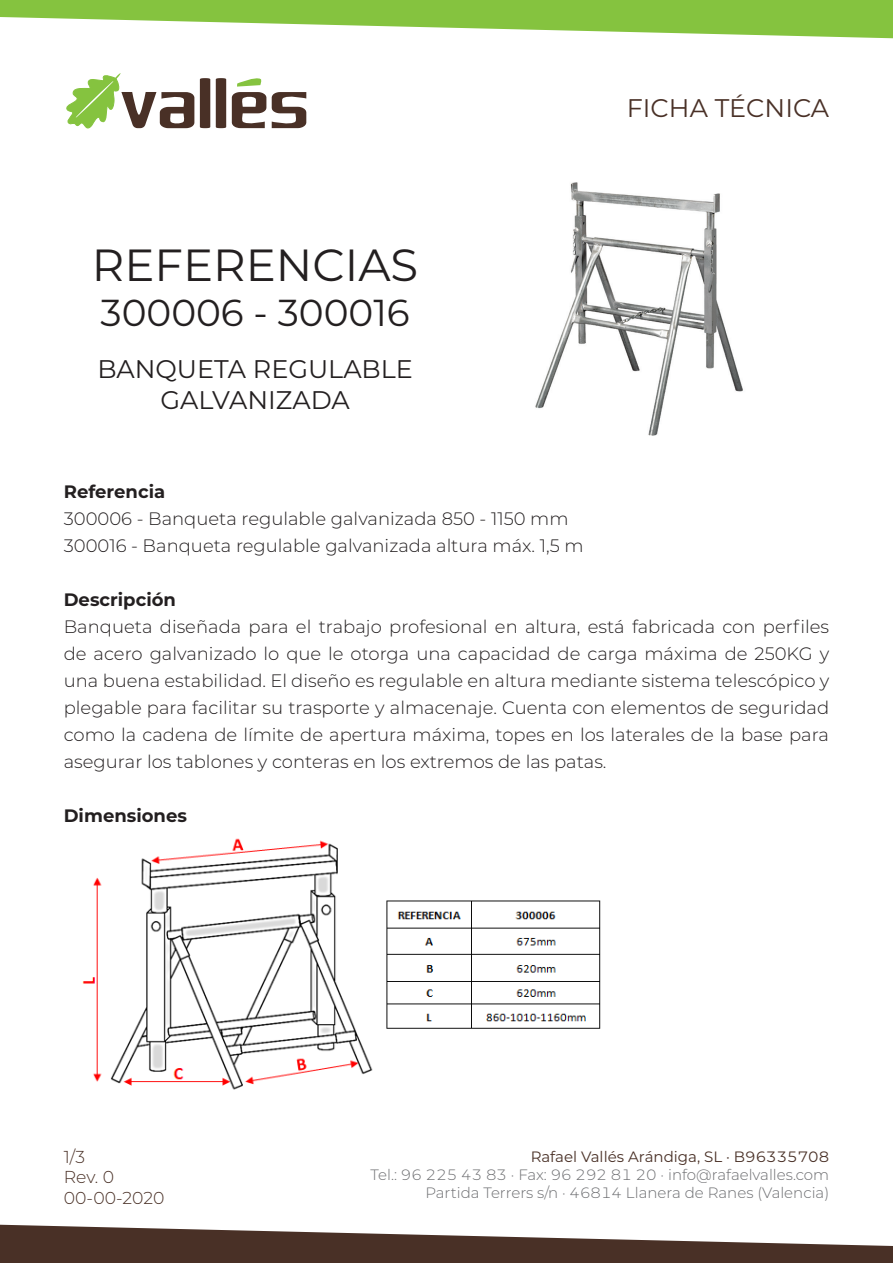
<style>
.page{position:relative;width:893px;height:1263px;background:#fff}
.page>*{position:absolute;margin:0;border:0;box-sizing:border-box;transform-origin:0 0}
.t1{font:45px "Montserrat";color:#231f20}
.t2{font:37.5px "Montserrat";color:#231f20}
.t3{font:25.5px/30.6px "Montserrat";color:#231f20;text-align:center}
.t4{font:25.5px "Montserrat";color:#493026}
.t5{font:300 18px/27px "Montserrat";color:#231f20;text-align:justify}
.t6{font:700 18px "Montserrat";color:#231f20}
.t7{font:300 17.25px/20.7px "Montserrat";color:#493026}
.t8{font:300 15px/18px "Montserrat";color:#6c6d70;text-align:right}
.t9{font:15px "Montserrat";color:#493026}
</style>
<div class="page">
<svg style="left:272px;top:92px;width:34px;height:36px"></svg>
<svg style="left:200px;top:78px;width:10px;height:50px"></svg>
<svg style="left:216px;top:78px;width:10px;height:50px"></svg>
<svg style="left:66px;top:73px;width:128px;height:56px"></svg>
<svg style="left:232px;top:78px;width:34px;height:50px"></svg>
<svg style="left:0;top:0;width:893px;height:38px"></svg>
<svg style="left:0;top:1225px;width:893px;height:38px"></svg>
<img style="left:535px;top:182px;width:208px;height:254px">
<img style="left:82px;top:838px;width:519px;height:252px">
<p class="t1" style="left:92px;top:234px;width:328px">REFERENCIAS</p>
<p class="t2" style="left:101px;top:287px;width:311px">300006 - 300016</p>
<p class="t3" style="left:97px;top:353px;width:317px">BANQUETA REGULABLE<br>GALVANIZADA</p>
<h3 class="t4" style="left:627px;top:90px;width:204px">FICHA TÉCNICA</h3>
<p class="t6" style="left:64px;top:479px;width:103px">Referencia</p>
<p class="t5" style="left:64px;top:504px;width:506px">300006 - Banqueta regulable galvanizada 850 - 1150 mm</p>
<p class="t5" style="left:64px;top:531px;width:521px">300016 - Banqueta regulable galvanizada altura máx. 1,5 m</p>
<p class="t6" style="left:64px;top:587px;width:114px">Descripción</p>
<p class="t5" style="left:64px;top:612px;width:767px">Banqueta diseñada para el trabajo profesional en altura, está fabricada con perfiles de acero galvanizado lo que le otorga una capacidad de carga máxima de 250KG y una buena estabilidad. El diseño es regulable en altura mediante sistema telescópico y plegable para facilitar su trasporte y almacenaje. Cuenta con elementos de seguridad como la cadena de límite de apertura máxima, topes en los laterales de la base para asegurar los tablones y conteras en los extremos de las patas.</p>
<p class="t6" style="left:64px;top:803px;width:125px">Dimensiones</p>
<p class="t7" style="left:64px;top:1146px;width:102px">1/3<br>Rev. 0<br>00-00-2020</p>
<p class="t9" style="left:531px;top:1146px;width:300px">Rafael Vallés Arándiga, SL · B96335708</p>
<p class="t8" style="left:371px;top:1165px;width:460px">Tel.: 96 225 43 83 · Fax: 96 292 81 20 · info@rafaelvalles.com<br>Partida Terrers s/n · 46814 Llanera de Ranes (Valencia)</p>
</div>
